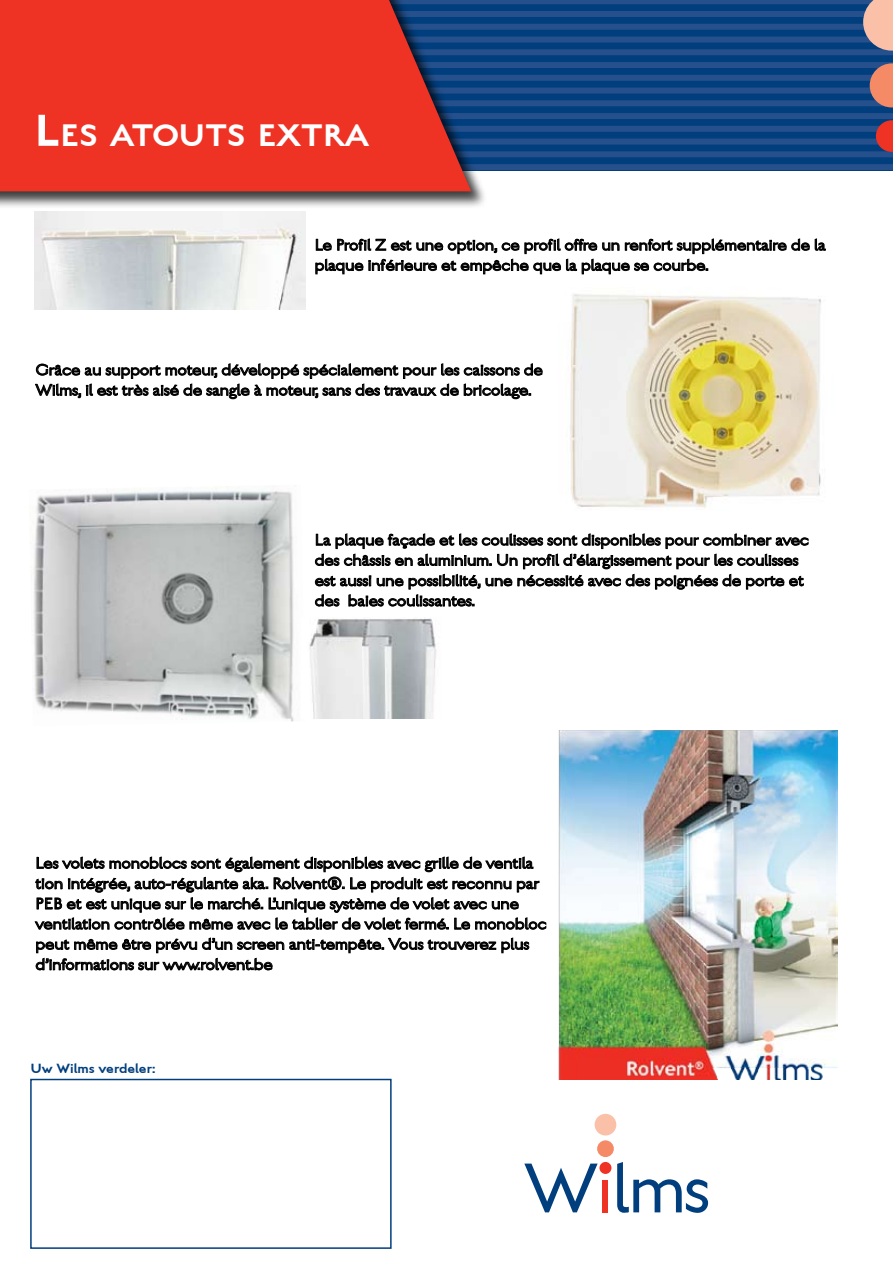
<style>
.page{position:relative;width:893px;height:1263px;background:#fff}
.page>*{position:absolute;margin:0;border:0;box-sizing:border-box;transform-origin:0 0}
.t1{font:500 42px "English Grotesque";color:#fff}
.t2{font:100 21px/20.2px "English Grotesque";color:#000}
.t3{font:500 18px "English Grotesque";color:#003e7e}
.s1{font-size:60px}
</style>
<div class="page">
<div style="left:0;top:0;width:893px;height:170px;background:#003e7e"></div>
<hr style="left:0;top:0;width:893px;height:4px;background:#25508c">
<div style="left:0;top:11px;width:893px;height:6px;background:#25508c"></div>
<div style="left:0;top:24px;width:893px;height:6px;background:#25508c"></div>
<div style="left:0;top:37px;width:893px;height:6px;background:#25508c"></div>
<div style="left:0;top:49px;width:893px;height:6px;background:#25508c"></div>
<div style="left:0;top:62px;width:893px;height:6px;background:#25508c"></div>
<div style="left:0;top:75px;width:893px;height:6px;background:#25508c"></div>
<div style="left:0;top:88px;width:893px;height:6px;background:#25508c"></div>
<div style="left:0;top:100px;width:893px;height:6px;background:#25508c"></div>
<div style="left:0;top:113px;width:893px;height:6px;background:#25508c"></div>
<div style="left:0;top:126px;width:893px;height:6px;background:#25508c"></div>
<div style="left:0;top:139px;width:893px;height:6px;background:#25508c"></div>
<div style="left:0;top:151px;width:893px;height:6px;background:#25508c"></div>
<div style="left:0;top:164px;width:893px;height:6px;background:#25508c"></div>
<div style="left:0;top:0;width:496px;height:215px;background:#000;opacity:.75"></div>
<svg style="left:0;top:0;width:471px;height:191px;fill:#ee3224"></svg>
<svg style="left:863px;top:0;width:30px;height:51px"></svg>
<svg style="left:870px;top:63px;width:23px;height:44px"></svg>
<svg style="left:876px;top:120px;width:17px;height:32px"></svg>
<div style="left:30px;top:1079px;width:362px;height:170px;border:2px solid #003e7e"></div>
<svg style="left:524px;top:1163px;width:74px;height:49px"></svg>
<div style="left:603px;top:1180px;width:5px;height:32px;background:#ee3224"></div>
<svg style="left:617px;top:1162px;width:91px;height:51px"></svg>
<div style="left:595px;top:1114px;width:21px;height:21px;background:#fbc1a8;border-radius:50%"></div>
<div style="left:597px;top:1140px;width:17px;height:17px;background:#f58a67;border-radius:50%"></div>
<div style="left:599px;top:1162px;width:12px;height:12px;background:#ee3224;border-radius:50%"></div>
<svg style="left:315px;top:238px;width:511px;height:37px"></svg>
<svg style="left:35px;top:363px;width:508px;height:37px"></svg>
<svg style="left:315px;top:533px;width:494px;height:74px"></svg>
<svg style="left:34px;top:856px;width:513px;height:74px"></svg>
<svg style="left:35px;top:937px;width:495px;height:34px"></svg>
<img style="left:558px;top:730px;width:279px;height:349px">
<img style="left:34px;top:212px;width:271px;height:98px">
<img style="left:570px;top:294px;width:251px;height:214px">
<img style="left:33px;top:486px;width:261px;height:236px">
<img style="left:309px;top:618px;width:128px;height:101px">
<h1 class="t1" style="left:34px;top:112px;width:337px"><span class="s1">L</span>es atouts extra</h1>
<p class="t2" style="left:315px;top:234px;width:512px">Le Profil Z est une option, ce profil offre un renfort supplémentaire de la plaque inférieure et empêche que la plaque se courbe.</p>
<p class="t2" style="left:36px;top:358px;width:509px">Grâce au support moteur, développé spécialement pour les caissons de<br>Wilms, il est très aisé de sangle à moteur, sans des travaux de bricolage.</p>
<p class="t2" style="left:315px;top:528px;width:496px">La plaque façade et les coulisses sont disponibles pour combiner avec des châssis en aluminium. Un profil d’élargissement pour les coulisses est aussi une possibilité, une nécessité avec des poignées de porte et des baies coulissantes.</p>
<p class="t2" style="left:36px;top:852px;width:513px">Les volets monoblocs sont également disponibles avec grille de ventila tion intégrée, auto-régulante aka. Rolvent®. Le produit est reconnu par PEB et est unique sur le marché. L’unique système de volet avec une ventilation contrôlée même avec le tablier de volet fermé. Le monobloc peut même être prévu d’un screen anti-tempête. Vous trouverez plus d’informations sur www.rolvent.be</p>
<p class="t3" style="left:30px;top:1058px;width:127px">Uw Wilms verdeler:</p>
</div>
